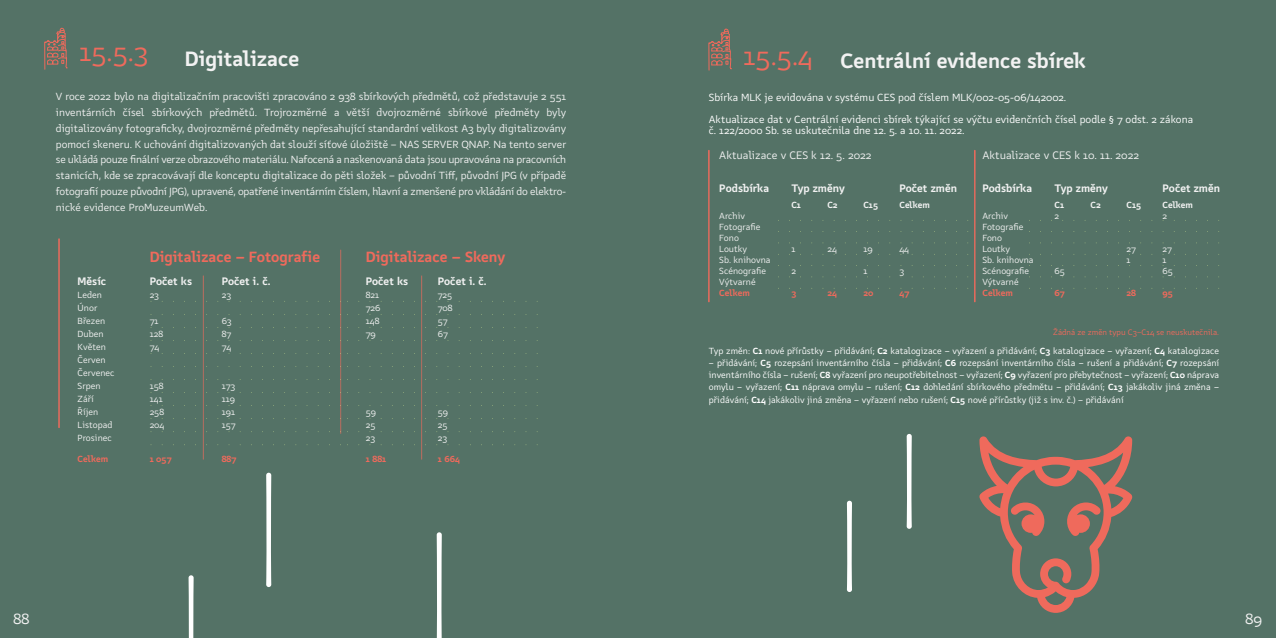
<style>
.page{position:relative;width:1276px;height:638px;background:#547266}
.page>*{position:absolute;margin:0;border:0;box-sizing:border-box;transform-origin:0 0}
.t1{font:27px "SDT Dumpling";color:#ef6a5c}
.t2{font:700 21px "SDT Dumpling";color:#f2f2f2}
.t3{font:700 15px "SDT Dumpling";color:#ef6a5c}
.t4{font:15px "SDT Dumpling";color:#f2f2f2}
.t5{font:700 11px "SDT Dumpling";color:#f2f2f2}
.t6{font:11px "SDT Dumpling";color:#f2f2f2}
.t7{font:10.5px/15.8px "SDT Dumpling";letter-spacing:-.005em;color:#f2f2f2;text-align:justify}
.t8{font:10.5px/21.8px "SDT Dumpling";color:#fff}
.t9{font:9px/12.3px "SDT Dumpling";color:#fff;text-align:justify}
.t10{font:9px/11px "SDT Dumpling";color:#f2f2f2}
.t11{font:700 9px "SDT Dumpling";color:#ef6a5c}
.t12{font:700 9px "SDT Dumpling";color:#f2f2f2}
.t13{font:8px "SDT Dumpling";color:#ef6a5c}
.s1{font-family:"Calibri"}
.s2{font-weight:700}
</style>
<div class="page">
<svg style="left:44px;top:27px;width:24px;height:43px"></svg>
<svg style="left:58px;top:238px;width:2px;height:190px"></svg>
<svg style="left:188px;top:575px;width:6px;height:63px"></svg>
<svg style="left:266px;top:473px;width:5px;height:114px"></svg>
<svg style="left:437px;top:532px;width:5px;height:106px"></svg>
<svg style="left:340px;top:250px;width:1px;height:184px"></svg>
<svg style="left:203px;top:275px;width:4px;height:184px"></svg>
<svg style="left:421px;top:275px;width:5px;height:184px"></svg>
<svg style="left:708px;top:28px;width:24px;height:43px"></svg>
<svg style="left:708px;top:150px;width:1px;height:152px"></svg>
<svg style="left:974px;top:150px;width:1px;height:152px"></svg>
<svg style="left:847px;top:501px;width:5px;height:91px"></svg>
<svg style="left:906px;top:434px;width:5px;height:95px"></svg>
<svg style="left:979px;top:436px;width:153px;height:177px"></svg>
<h1 class="t1" style="left:79px;top:40px;width:71px">15.5.3</h1>
<p class="t7" style="left:56px;top:89px;width:512px">V roce 2022 bylo na digitalizačním pracovišti zpracováno 2 938 sbírkových předmětů, což představuje 2 551 inventárních čísel sbírkových předmětů. Trojrozměrné a větší dvojrozměrné sbírkové předměty byly digitalizovány fotograficky, dvojrozměrné předměty nepřesahující standardní velikost A3 byly digitalizovány pomocí skeneru. K uchování digitalizovaných dat slouží síťové úložiště – NAS SERVER QNAP. Na tento server se ukládá pouze finální verze obrazového materiálu. Nafocená a naskenovaná data jsou upravována na pracovních stanicích, kde se zpracovávají dle konceptu digitalizace do pěti složek – původní Tiff, původní JPG (v případě fotografií pouze původní JPG), upravené, opatřené inventárním číslem, hlavní a zmenšené pro vkládání do elektro&shy;nické evidence ProMuzeumWeb.</p>
<h2 class="t2" style="left:185px;top:51px;width:116px">Digitalizace</h2>
<h3 class="t3" style="left:150px;top:251px;width:172px">Digitalizace – Fotografie</h3>
<h3 class="t3" style="left:366px;top:251px;width:141px">Digitalizace – Skeny</h3>
<p class="t5" style="left:78px;top:276px;width:30px">Měsíc</p>
<p class="t5" style="left:150px;top:276px;width:44px">Počet ks</p>
<p class="t5" style="left:222px;top:276px;width:50px">Počet i. č.</p>
<p class="t5" style="left:366px;top:276px;width:44px">Počet ks</p>
<p class="t5" style="left:438px;top:276px;width:50px">Počet i. č.</p>
<p class="t10" style="left:78px;top:290px;width:26px">Leden</p>
<p class="t10" style="left:150px;top:290px;width:11px">23</p>
<p class="t10" style="left:222px;top:290px;width:11px">23</p>
<p class="t10" style="left:366px;top:290px;width:15px">821</p>
<p class="t10" style="left:438px;top:290px;width:16px">725</p>
<p class="t10" style="left:78px;top:303px;width:21px">Únor</p>
<p class="t10" style="left:366px;top:303px;width:16px">726</p>
<p class="t10" style="left:438px;top:303px;width:16px">708</p>
<p class="t10" style="left:78px;top:316px;width:29px">Březen</p>
<p class="t10" style="left:150px;top:316px;width:10px">71</p>
<p class="t10" style="left:222px;top:316px;width:12px">63</p>
<p class="t10" style="left:366px;top:316px;width:15px">148</p>
<p class="t10" style="left:438px;top:316px;width:11px">57</p>
<p class="t10" style="left:78px;top:329px;width:27px">Duben</p>
<p class="t10" style="left:150px;top:329px;width:15px">128</p>
<p class="t10" style="left:222px;top:329px;width:11px">87</p>
<p class="t10" style="left:366px;top:329px;width:12px">79</p>
<p class="t10" style="left:438px;top:329px;width:12px">67</p>
<p class="t10" style="left:78px;top:342px;width:30px">Květen</p>
<p class="t10" style="left:150px;top:342px;width:11px">74</p>
<p class="t10" style="left:222px;top:342px;width:11px">74</p>
<p class="t10" style="left:78px;top:354px;width:38px;line-height:13px">Červen<br>Červenec<br>Srpen</p>
<p class="t10" style="left:150px;top:381px;width:15px">158</p>
<p class="t10" style="left:222px;top:381px;width:15px">173</p>
<p class="t10" style="left:78px;top:394px;width:18px">Září</p>
<p class="t10" style="left:150px;top:394px;width:15px">141</p>
<p class="t10" style="left:222px;top:394px;width:15px">119</p>
<p class="t10" style="left:78px;top:407px;width:22px">Říjen</p>
<p class="t10" style="left:150px;top:407px;width:16px">258</p>
<p class="t10" style="left:222px;top:407px;width:15px">191</p>
<p class="t10" style="left:366px;top:407px;width:12px">59</p>
<p class="t10" style="left:438px;top:407px;width:12px">59</p>
<p class="t10" style="left:78px;top:420px;width:36px">Listopad</p>
<p class="t10" style="left:150px;top:420px;width:16px">204</p>
<p class="t10" style="left:222px;top:420px;width:15px">157</p>
<p class="t10" style="left:366px;top:420px;width:11px">25</p>
<p class="t10" style="left:438px;top:420px;width:11px">25</p>
<p class="t10" style="left:78px;top:433px;width:36px">Prosinec</p>
<p class="t10" style="left:366px;top:433px;width:11px">23</p>
<p class="t10" style="left:438px;top:433px;width:11px">23</p>
<p class="t11" style="left:78px;top:455px;width:32px">Celkem</p>
<p class="t11" style="left:150px;top:455px;width:23px">1 057</p>
<p class="t11" style="left:222px;top:455px;width:16px">887</p>
<p class="t11" style="left:366px;top:455px;width:22px">1 881</p>
<p class="t11" style="left:438px;top:455px;width:24px">1 664</p>
<h2 class="t2" style="left:743px;top:52px;width:344px"><sup>15.5.4</sup> Centrální evidence sbírek</h2>
<p class="t8" style="left:709px;top:87px;width:486px">Sbírka MLK je evidována v systému CES pod číslem MLK/002-05-06/142002.<br>Aktualizace dat v Centrální evidenci sbírek týkající se výčtu evidenčních čísel podle <span class="s1">§</span> 7 odst. 2 zákona</p>
<p class="t8" style="left:709px;top:120px;width:257px">č. 122/2000 Sb. se uskutečnila dne 12. 5. a 10. 11. 2022.</p>
<p class="t6" style="left:719px;top:151px;width:154px">Aktualizace v CES k 12. 5. 2022</p>
<p class="t5" style="left:719px;top:184px;width:51px">Podsbírka</p>
<p class="t5" style="left:791px;top:184px;width:55px">Typ změny</p>
<p class="t5" style="left:899px;top:184px;width:59px">Počet změn</p>
<p class="t12" style="left:791px;top:201px;width:11px">C1</p>
<p class="t12" style="left:827px;top:201px;width:12px">C2</p>
<p class="t12" style="left:863px;top:201px;width:16px">C15</p>
<p class="t12" style="left:899px;top:201px;width:32px">Celkem</p>
<p class="t10" style="left:719px;top:211px;width:43px">Archiv<br>Fotografie<br>Fono<br>Loutky</p>
<p class="t6" style="left:982px;top:151px;width:158px">Aktualizace v CES k 10. 11. 2022</p>
<p class="t5" style="left:982px;top:184px;width:51px">Podsbírka</p>
<p class="t5" style="left:1054px;top:184px;width:55px">Typ změny</p>
<p class="t5" style="left:1162px;top:184px;width:59px">Počet změn</p>
<p class="t12" style="left:1054px;top:201px;width:11px">C1</p>
<p class="t12" style="left:1090px;top:201px;width:12px">C2</p>
<p class="t12" style="left:1126px;top:201px;width:16px">C15</p>
<p class="t12" style="left:1162px;top:201px;width:32px">Celkem</p>
<p class="t10" style="left:982px;top:211px;width:27px">Archiv</p>
<p class="t10" style="left:1054px;top:211px;width:6px">2</p>
<p class="t10" style="left:1162px;top:211px;width:6px">2</p>
<p class="t10" style="left:982px;top:222px;width:43px">Fotografie<br>Fono<br>Loutky</p>
<p class="t10" style="left:791px;top:244px;width:6px">1</p>
<p class="t10" style="left:827px;top:244px;width:11px">24</p>
<p class="t10" style="left:863px;top:244px;width:11px">19</p>
<p class="t10" style="left:899px;top:244px;width:11px">44</p>
<p class="t10" style="left:1126px;top:244px;width:11px">27</p>
<p class="t10" style="left:1162px;top:244px;width:11px">27</p>
<p class="t10" style="left:719px;top:255px;width:53px">Sb. knihovna<br>Scénografie</p>
<p class="t10" style="left:791px;top:266px;width:6px">2</p>
<p class="t10" style="left:863px;top:266px;width:6px">1</p>
<p class="t10" style="left:899px;top:266px;width:6px">3</p>
<p class="t10" style="left:719px;top:277px;width:38px">Výtvarné</p>
<p class="t11" style="left:719px;top:289px;width:32px">Celkem</p>
<p class="t11" style="left:791px;top:289px;width:6px">3</p>
<p class="t11" style="left:827px;top:289px;width:11px">24</p>
<p class="t11" style="left:863px;top:289px;width:11px">20</p>
<p class="t11" style="left:899px;top:289px;width:11px">47</p>
<p class="t10" style="left:982px;top:255px;width:53px">Sb. knihovna</p>
<p class="t10" style="left:1126px;top:255px;width:6px">1</p>
<p class="t10" style="left:1162px;top:255px;width:6px">1</p>
<p class="t10" style="left:982px;top:266px;width:48px">Scénografie</p>
<p class="t10" style="left:1054px;top:266px;width:12px">65</p>
<p class="t10" style="left:1162px;top:266px;width:12px">65</p>
<p class="t10" style="left:982px;top:277px;width:38px">Výtvarné</p>
<p class="t11" style="left:982px;top:289px;width:32px">Celkem</p>
<p class="t11" style="left:1054px;top:289px;width:12px">67</p>
<p class="t11" style="left:1126px;top:289px;width:11px">28</p>
<p class="t11" style="left:1162px;top:289px;width:12px">95</p>
<p class="t13" style="left:1053px;top:329px;width:167px">Žádná ze změn typu C3–C14 se neuskutečnila.</p>
<p class="t9" style="left:709px;top:345px;width:512px">Typ změn: <span class="s2">C1</span> nové přírůstky – přidávání; <span class="s2">C2</span> katalogizace – vyřazení a přidávání; <span class="s2">C3</span> katalogizace – vyřazení; <span class="s2">C4</span> katalogizace</p>
<p class="t9" style="left:709px;top:357px;width:512px">– přidávání; <span class="s2">C5</span> rozepsání inventárního čísla – přidávání; <span class="s2">C6</span> rozepsání inventárního čísla – rušení a přidávání; <span class="s2">C7</span> rozepsání inventárního čísla – rušení; <span class="s2">C8</span> vyřazení pro neupotřebitelnost – vyřazení; <span class="s2">C9</span> vyřazení pro přebytečnost – vyřazení; <span class="s2">C10</span> náprava omylu – vyřazení; <span class="s2">C11</span> náprava omylu – rušení; <span class="s2">C12</span> dohledání sbírkového předmětu – přidávání; <span class="s2">C13</span> jakákoliv jiná změna – přidávání; <span class="s2">C14</span> jakákoliv jiná změna – vyřazení nebo rušení; <span class="s2">C15</span> nové přírůstky (již s inv. č.) – přidávání</p>
<h3 class="t4" style="left:14px;top:613px;width:18px">88</h3>
<h3 class="t4" style="left:1245px;top:613px;width:18px">89</h3>
</div>
